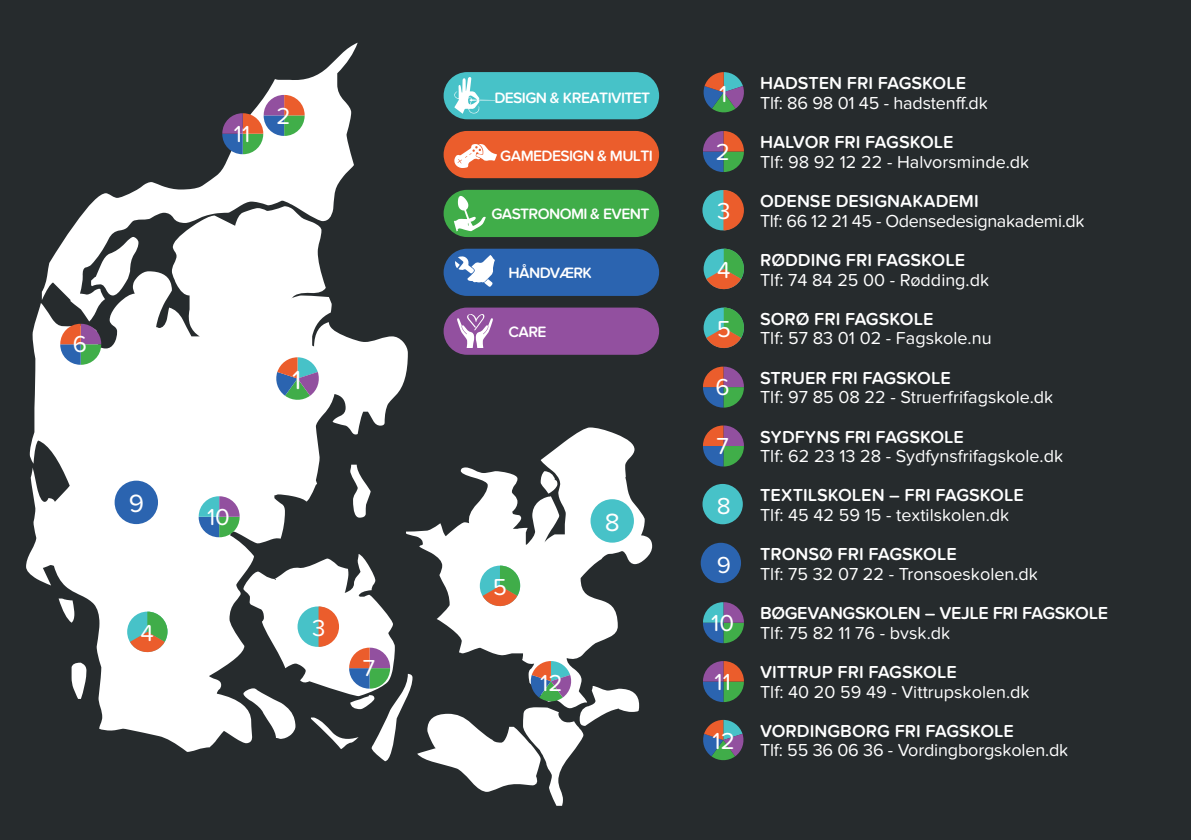
<style>
.page{position:relative;width:1191px;height:840px;background:#fff}
.page>*{position:absolute;margin:0;border:0;box-sizing:border-box;transform-origin:0 0}
.t1{font:27px "Proxima Nova Soft";color:#fff}
.t2{font:25.8px "Proxima Nova Soft";color:#fff}
.t3{font:24px "Proxima Nova Soft";color:#fff}
.t4{font:18px "Proxima Nova Soft";color:#fff}
.t5{font:600 18px "Proxima Nova Soft";color:#fff}
.t6{font:18px "Proxima Nova Soft";letter-spacing:-.02em;color:#fff}
.t7{font:600 18px "Proxima Nova Soft";letter-spacing:-.02em;color:#fff}
.t8{font:600 15.6px "Proxima Nova Soft";letter-spacing:-.04em;color:#fff}
</style>
<div class="page">
<div style="left:0;top:0;width:1191px;height:839px;background:#262b2d"></div>
<div style="left:702px;top:483px;width:41px;height:41px;background:#47c2c8;border-radius:50%"></div>
<div style="left:700px;top:542px;width:41px;height:40px;background:#2b64b0;border-radius:50%"></div>
<svg style="left:703px;top:602px;width:41px;height:40px"></svg>
<svg style="left:703px;top:661px;width:41px;height:40px"></svg>
<svg style="left:703px;top:719px;width:41px;height:42px"></svg>
<svg style="left:703px;top:425px;width:41px;height:41px"></svg>
<svg style="left:703px;top:366px;width:41px;height:41px"></svg>
<svg style="left:703px;top:307px;width:41px;height:41px"></svg>
<svg style="left:706px;top:307px;width:38px;height:42px"></svg>
<svg style="left:703px;top:248px;width:41px;height:41px"></svg>
<svg style="left:706px;top:248px;width:38px;height:42px"></svg>
<div style="left:702px;top:190px;width:40px;height:40px;background:#47c2c8;border-radius:50%"></div>
<svg style="left:723px;top:190px;width:21px;height:40px"></svg>
<svg style="left:703px;top:131px;width:41px;height:41px"></svg>
<svg style="left:703px;top:72px;width:41px;height:41px"></svg>
<svg style="left:26px;top:43px;width:626px;height:762px"></svg>
<div style="left:372px;top:97px;width:86px;height:122px;background:#262b2d"></div>
<div style="left:590px;top:499px;width:44px;height:43px;background:#47c2c8;border-radius:50%"></div>
<div style="left:115px;top:480px;width:43px;height:44px;background:#2b64b0;border-radius:50%"></div>
<svg style="left:274px;top:357px;width:46px;height:44px;background:#9ca6a8"></svg>
<div style="left:443px;top:72px;width:216px;height:47px;background:#47c2c8;border-radius:24px"></div>
<svg style="left:454px;top:77px;width:40px;height:37px"></svg>
<div style="left:443px;top:131px;width:216px;height:47px;background:#eb5d2c;border-radius:24px"></div>
<svg style="left:454px;top:144px;width:43px;height:24px"></svg>
<div style="left:443px;top:190px;width:216px;height:47px;background:#40ad49;border-radius:24px"></div>
<svg style="left:454px;top:196px;width:32px;height:35px"></svg>
<div style="left:443px;top:248px;width:216px;height:48px;background:#2b64b0;border-radius:24px"></div>
<svg style="left:455px;top:255px;width:39px;height:31px"></svg>
<div style="left:443px;top:307px;width:216px;height:47px;background:#92509f;border-radius:24px"></div>
<svg style="left:457px;top:314px;width:36px;height:34px"></svg>
<div style="left:297px;top:606px;width:41px;height:40px;background:#47c2c8;border-radius:50%"></div>
<svg style="left:318px;top:606px;width:21px;height:40px"></svg>
<svg style="left:127px;top:611px;width:40px;height:40px"></svg>
<svg style="left:130px;top:611px;width:37px;height:43px;background:#98ae88"></svg>
<div style="left:480px;top:565px;width:40px;height:40px;background:#47c2c8;border-radius:50%"></div>
<svg style="left:482px;top:565px;width:38px;height:43px"></svg>
<svg style="left:60px;top:323px;width:41px;height:41px;background:#857c7d"></svg>
<svg style="left:349px;top:647px;width:41px;height:41px;background:#928a8b"></svg>
<svg style="left:199px;top:496px;width:41px;height:41px;background:#729eaa"></svg>
<svg style="left:222px;top:95px;width:83px;height:59px"></svg>
<svg style="left:529px;top:660px;width:44px;height:42px;background:#869193"></svg>
<p class="t3" style="left:234px;top:120px;width:18px">11</p>
<p class="t3" style="left:276px;top:102px;width:16px">2</p>
<p class="t3" style="left:73px;top:330px;width:16px">6</p>
<p class="t1" style="left:292px;top:364px;width:11px">1</p>
<p class="t2" style="left:129px;top:488px;width:17px">9</p>
<p class="t3" style="left:207px;top:503px;width:24px">10</p>
<p class="t3" style="left:141px;top:619px;width:15px">4</p>
<p class="t3" style="left:312px;top:613px;width:15px">3</p>
<p class="t3" style="left:363px;top:654px;width:14px">7</p>
<p class="t8" style="left:494px;top:88px;width:157px">DESIGN &amp; KREATIVITET</p>
<p class="t8" style="left:500px;top:147px;width:154px">GAMEDESIGN &amp; MULTI</p>
<p class="t8" style="left:491px;top:205px;width:159px">GASTRONOMI &amp; EVENT</p>
<p class="t8" style="left:508px;top:264px;width:85px">HÅNDVÆRK</p>
<p class="t8" style="left:508px;top:323px;width:40px">CARE</p>
<p class="t3" style="left:493px;top:573px;width:16px">5</p>
<p class="t3" style="left:540px;top:668px;width:24px">12</p>
<p class="t2" style="left:605px;top:507px;width:17px">8</p>
<p class="t3" style="left:719px;top:80px;width:10px">1</p>
<p class="t3" style="left:715px;top:138px;width:16px">2</p>
<p class="t3" style="left:717px;top:197px;width:15px">3</p>
<p class="t3" style="left:717px;top:256px;width:15px">4</p>
<p class="t3" style="left:716px;top:315px;width:16px">5</p>
<p class="t3" style="left:715px;top:373px;width:16px">6</p>
<p class="t3" style="left:716px;top:432px;width:14px">7</p>
<p class="t3" style="left:717px;top:491px;width:15px">8</p>
<p class="t3" style="left:716px;top:550px;width:16px">9</p>
<p class="t3" style="left:711px;top:608px;width:24px">10</p>
<p class="t3" style="left:714px;top:667px;width:18px">11</p>
<p class="t3" style="left:712px;top:727px;width:24px">12</p>
<p class="t5" style="left:760px;top:73px;width:208px">HADSTEN FRI FAGSKOLE</p>
<p class="t4" style="left:760px;top:93px;width:229px">Tlf: 86 98 01 45 - hadstenff.dk</p>
<p class="t5" style="left:760px;top:132px;width:195px">HALVOR FRI FAGSKOLE</p>
<p class="t4" style="left:760px;top:151px;width:271px">Tlf: 98 92 12 22 - Halvorsminde.dk</p>
<p class="t5" style="left:760px;top:191px;width:220px">ODENSE DESIGNAKADEMI</p>
<p class="t6" style="left:760px;top:210px;width:326px">Tlf: 66 12 21 45 - Odensedesignakademi.dk</p>
<p class="t5" style="left:760px;top:249px;width:207px">RØDDING FRI FAGSKOLE</p>
<p class="t4" style="left:760px;top:269px;width:231px">Tlf: 74 84 25 00 - Rødding.dk</p>
<p class="t5" style="left:760px;top:308px;width:175px">SORØ FRI FAGSKOLE</p>
<p class="t4" style="left:760px;top:328px;width:233px">Tlf: 57 83 01 02 - Fagskole.nu</p>
<p class="t5" style="left:760px;top:367px;width:192px">STRUER FRI FAGSKOLE</p>
<p class="t4" style="left:760px;top:387px;width:295px">Tlf: 97 85 08 22 - Struerfrifagskole.dk</p>
<p class="t5" style="left:760px;top:426px;width:205px">SYDFYNS FRI FAGSKOLE</p>
<p class="t4" style="left:760px;top:445px;width:305px">Tlf: 62 23 13 28 - Sydfynsfrifagskole.dk</p>
<p class="t5" style="left:760px;top:485px;width:265px">TEXTILSKOLEN – FRI FAGSKOLE</p>
<p class="t4" style="left:760px;top:504px;width:251px">Tlf: 45 42 59 15 - textilskolen.dk</p>
<p class="t5" style="left:760px;top:543px;width:198px">TRONSØ FRI FAGSKOLE</p>
<p class="t4" style="left:760px;top:563px;width:280px">Tlf: 75 32 07 22 - Tronsoeskolen.dk</p>
<p class="t7" style="left:760px;top:602px;width:349px">BØGEVANGSKOLEN – VEJLE FRI FAGSKOLE</p>
<p class="t4" style="left:760px;top:622px;width:192px">Tlf: 75 82 11 76 - bvsk.dk</p>
<p class="t5" style="left:760px;top:661px;width:198px">VITTRUP FRI FAGSKOLE</p>
<p class="t4" style="left:760px;top:681px;width:271px">Tlf: 40 20 59 49 - Vittrupskolen.dk</p>
<p class="t5" style="left:760px;top:720px;width:255px">VORDINGBORG FRI FAGSKOLE</p>
<p class="t4" style="left:760px;top:739px;width:310px">Tlf: 55 36 06 36 - Vordingborgskolen.dk</p>
</div>
